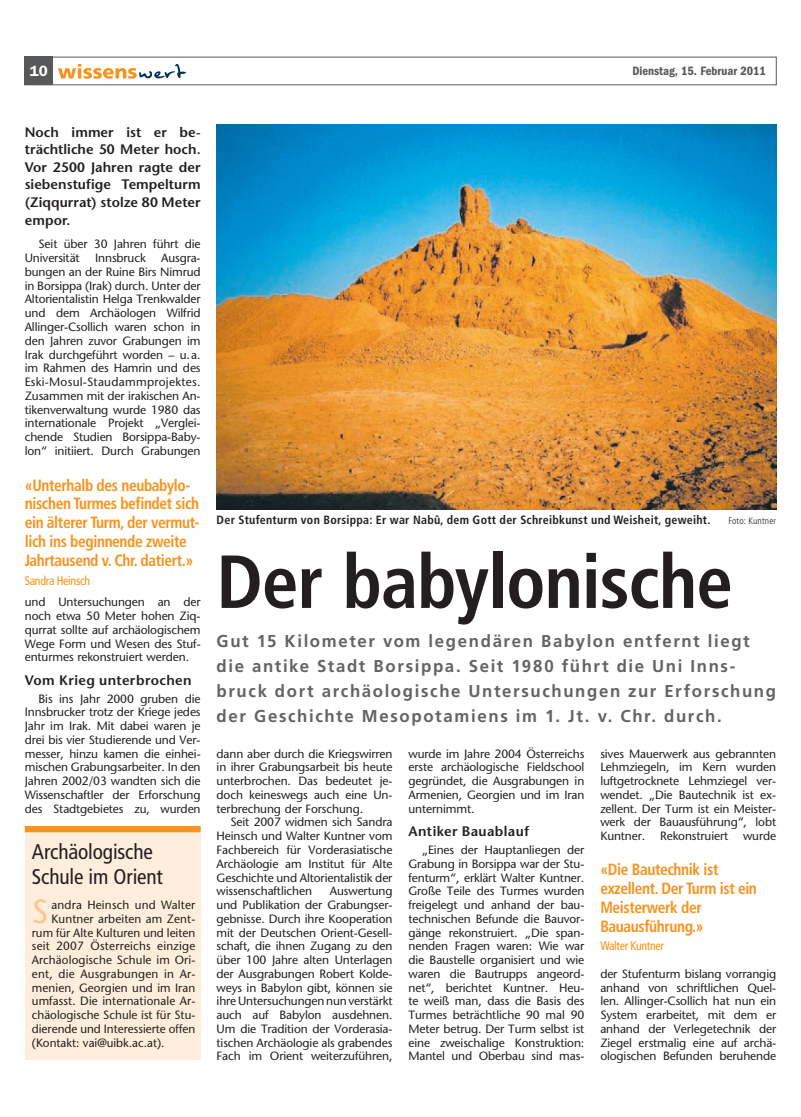
<style>
.page{position:relative;width:801px;height:1117px;background:#fff}
.page>*{position:absolute;margin:0;border:0;box-sizing:border-box;transform-origin:0 0}
.Unknown{font:700 condensed 75px "Frutiger";letter-spacing:-.015em;color:#231f20}
.Unknown-2{font:33.38px "Stone Sans";color:#fdc689;scale:.95 1}
.Unknown-3{font:condensed 21.25px/25px "Frutiger";letter-spacing:-.005em;color:#231f20}
.Unknown-4{font:700 17.12px/25px "Frutiger";letter-spacing:.095em;color:#636366}
.Unknown-5{font:700 condensed 16.25px/18.8px "Frutiger";letter-spacing:-.025em;color:#f7931d;scale:.95 1}
.Unknown-6{font:600 15px "Franklin Gothic";color:#fff}
.Unknown-7{font:600 13.75px/17.5px "Stone Sans";letter-spacing:.01em;color:#231f20;text-align:justify}
.Unknown-8{font:600 13.75px "Stone Sans";letter-spacing:.03em;color:#231f20}
.Unknown-9{font:condensed 12.5px "Frutiger";letter-spacing:-.025em;color:#f7931d;scale:.95 1}
.Unknown-10{font:600 condensed 12.5px "Franklin Gothic";color:#57585a}
.Unknown-11{font:12px/13.8px "Stone Sans";letter-spacing:-.01em;color:#231f20;text-align:justify}
.Unknown-12{font:700 condensed 12px "Frutiger";letter-spacing:.02em;color:#231f20}
.Unknown-13{font:12px "Stone Sans";letter-spacing:.01em;color:#231f20}
.Unknown-14{font:12px "Stone Sans";letter-spacing:.015em;color:#231f20}
.Unknown-15{font:12px "Stone Sans";letter-spacing:.02em;color:#231f20}
.Unknown-16{font:300 condensed 9.38px "Frutiger";letter-spacing:.02em;color:#231f20}
</style>
<div class="page">
<div style="left:24px;top:57px;width:752px;height:28px;border:1px solid #57585a"></div>
<div style="left:25px;top:57px;width:28px;height:28px;background:#57585a"></div>
<svg style="left:58px;top:64px;width:128px;height:15px"></svg>
<img style="left:217px;top:124px;width:559px;height:385px">
<div style="left:25px;top:826px;width:176px;height:233px;background:#feeedb"></div>
<div style="left:25px;top:825px;width:176px;height:7px;background:#f7931d"></div>
<p class="Unknown-6" style="left:30px;top:62px;width:19px">10</p>
<p class="Unknown-10" style="left:632px;top:64px;width:135px">Dienstag, 15. Februar 2011</p>
<p class="Unknown-7" style="left:25px;top:123px;width:177px">Noch immer ist er be&shy;trächtliche 50 Meter hoch.<br>Vor 2500 Jahren ragte der siebenstufige Tempelturm (Ziqqurrat) stolze 80 Meter empor.</p>
<p class="Unknown-11" style="left:25px;top:237px;width:177px;text-indent:14px">Seit über 30 Jahren führt die<br>Universität</p>
<p class="Unknown-11" style="left:95px;top:251px;width:52px">Innsbruck</p>
<p class="Unknown-11" style="left:25px;top:251px;width:177px;text-indent:136px">Ausgra&shy;bungen an der Ruine Birs Nimrud in Borsippa (Irak) durch. Unter der Altorientalistin Helga Trenkwalder und dem Archäologen Wilfrid Allinger-Csollich waren schon in den Jahren zuvor Grabungen im Irak durchgeführt worden – u.a. im Rahmen des Hamrin und des Eski-Mosul-Staudammprojektes.<br>Zusammen mit der irakischen An&shy;tikenverwaltung wurde 1980 das internationale Projekt „Verglei&shy;chende Studien Borsippa-Baby&shy;lon“ initiiert. Durch Grabungen</p>
<p class="Unknown-5" style="left:25px;top:475px;width:186px">«Unterhalb des neubabylo&shy;nischen Turmes befindet sich ein älterer Turm, der vermut&shy;lich ins beginnende zweite<br>Jahrtausend v. Chr. datiert.»</p>
<p class="Unknown-9" style="left:25px;top:572px;width:70px">Sandra Heinsch</p>
<p class="Unknown-11" style="left:25px;top:595px;width:177px">und Untersuchungen an der noch etwa 50 Meter hohen Ziq&shy;qurrat sollte auf archäologischem Wege Form und Wesen des Stuf&shy;enturmes rekonstruiert werden.</p>
<p class="Unknown-8" style="left:25px;top:671px;width:168px">Vom Krieg unterbrochen</p>
<p class="Unknown-11" style="left:25px;top:691px;width:177px;text-indent:14px">Bis ins Jahr 2000 gruben die Innsbrucker trotz der Kriege jedes Jahr im Irak. Mit dabei waren je drei bis vier Studierende und Ver&shy;messer, hinzu kamen die einhei&shy;mischen Grabungsarbeiter. In den Jahren 2002/03 wandten sich die Wissenschaftler der Erforschung des Stadtgebietes zu, wurden</p>
<p class="Unknown-3" style="left:32px;top:838px;width:132px">Archäologische<br>Schule im Orient</p>
<p class="Unknown-2" style="left:32px;top:891px;width:19px">S</p>
<p class="Unknown-14" style="left:51px;top:897px;width:145px">andra Heinsch und Walter</p>
<p class="Unknown-13" style="left:51px;top:911px;width:145px">Kuntner arbeiten am Zent-</p>
<p class="Unknown-11" style="left:32px;top:925px;width:165px">rum für Alte Kulturen und leiten</p>
<p class="Unknown-15" style="left:32px;top:938px;width:165px">seit 2007 Österreichs einzige</p>
<p class="Unknown-13" style="left:32px;top:952px;width:165px">Archäologische Schule im Ori-</p>
<p class="Unknown-14" style="left:32px;top:966px;width:165px">ent, die Ausgrabungen in Ar-</p>
<p class="Unknown-11" style="left:32px;top:980px;width:165px">menien, Georgien und im Iran</p>
<p class="Unknown-13" style="left:32px;top:993px;width:165px">umfasst. Die internationale Ar-</p>
<p class="Unknown-11" style="left:32px;top:1007px;width:165px">chäologische Schule ist für Stu-</p>
<p class="Unknown-11" style="left:32px;top:1021px;width:165px">dierende und Interessierte offen</p>
<p class="Unknown-11" style="left:32px;top:1035px;width:134px">(Kontakt: vai@uibk.ac.at).</p>
<p class="Unknown-12" style="left:217px;top:512px;width:495px">Der Stufenturm von Borsippa: Er war Nabû, dem Gott der Schreibkunst und Weisheit, geweiht.</p>
<p class="Unknown-16" style="left:728px;top:515px;width:49px">Foto: Kuntner</p>
<p class="Unknown" style="left:217px;top:537px;width:518px">Der babylonische</p>
<p class="Unknown-4" style="left:217px;top:628px;width:561px">Gut 15 Kilometer vom legendären Babylon entfernt liegt die antike Stadt Borsippa. Seit 1980 führt die Uni Inns&shy;bruck dort archäologische Untersuchungen zur Erforschung der Geschichte Mesopotamiens im 1. Jt. v. Chr. durch.</p>
<p class="Unknown-11" style="left:217px;top:746px;width:177px">dann aber durch die Kriegswirren</p>
<p class="Unknown-11" style="left:217px;top:760px;width:177px">in ihrer Grabungsarbeit bis heute</p>
<p class="Unknown-11" style="left:217px;top:773px;width:177px">unterbrochen. Das bedeutet je-</p>
<p class="Unknown-11" style="left:217px;top:787px;width:177px">doch keineswegs auch eine Un-</p>
<p class="Unknown-11" style="left:217px;top:801px;width:148px">terbrechung der Forschung.</p>
<p class="Unknown-11" style="left:230px;top:815px;width:164px">Seit 2007 widmen sich Sandra</p>
<p class="Unknown-11" style="left:217px;top:829px;width:177px">Heinsch und Walter Kuntner vom</p>
<p class="Unknown-11" style="left:217px;top:842px;width:177px">Fachbereich für Vorderasiatische</p>
<p class="Unknown-11" style="left:217px;top:856px;width:177px">Archäologie am Institut für Alte</p>
<p class="Unknown-11" style="left:217px;top:870px;width:177px">Geschichte und Altorientalistik der</p>
<p class="Unknown-11" style="left:217px;top:884px;width:97px">wissenschaftlichen</p>
<p class="Unknown-11" style="left:217px;top:884px;width:177px;text-indent:113px">Auswertung und Publikation der Grabungser&shy;gebnisse. Durch ihre Kooperation mit der Deutschen Orient-Gesell&shy;schaft, die ihnen Zugang zu den über 100 Jahre alten Unterlagen der Ausgrabungen Robert Kolde&shy;weys in Babylon gibt, können sie ihre Untersuchungen nun verstärkt auch auf Babylon ausdehnen.<br>Um die Tradition der Vorderasia&shy;tischen Archäologie als grabendes Fach im Orient weiterzuführen,</p>
<p class="Unknown-11" style="left:408px;top:746px;width:177px">wurde im Jahre 2004 Österreichs erste archäologische Fieldschool gegründet, die Ausgrabungen in Armenien, Georgien und im Iran unternimmt.</p>
<p class="Unknown-8" style="left:408px;top:823px;width:122px">Antiker Bauablauf</p>
<p class="Unknown-11" style="left:408px;top:842px;width:177px;text-indent:14px">„Eines der Hauptanliegen der Grabung in Borsippa war der Stu&shy;fenturm“, erklärt Walter Kuntner.<br>Große Teile des Turmes wurden freigelegt und anhand der bau&shy;technischen Befunde die Bauvor&shy;gänge rekonstruiert. „Die span&shy;nenden Fragen waren: Wie war die Baustelle organisiert und wie waren die Bautrupps angeord&shy;net“, berichtet Kuntner. Heu&shy;te weiß man, dass die Basis des Turmes beträchtliche 90 mal 90<br>Meter betrug. Der Turm selbst ist eine zweischalige Konstruktion:<br>Mantel und Oberbau sind mas-</p>
<p class="Unknown-11" style="left:600px;top:746px;width:177px">sives Mauerwerk aus gebrannten Lehmziegeln, im Kern wurden luftgetrocknete Lehmziegel ver&shy;wendet. „Die Bautechnik ist ex&shy;zellent. Der Turm ist ein Meister&shy;werk der Bauausführung“, lobt Kuntner. Rekonstruiert wurde</p>
<p class="Unknown-5" style="left:600px;top:860px;width:166px">«Die Bautechnik ist exzellent. Der Turm ist ein<br>Meisterwerk der<br>Bauausführung.»</p>
<p class="Unknown-9" style="left:600px;top:938px;width:68px">Walter Kuntner</p>
<p class="Unknown-11" style="left:600px;top:966px;width:177px">der Stufenturm bislang vorrangig anhand von schriftlichen Quel&shy;len. Allinger-Csollich hat nun ein System erarbeitet, mit dem er anhand der Verlegetechnik der Ziegel erstmalig eine auf archä&shy;ologischen Befunden beruhende</p>
</div>
